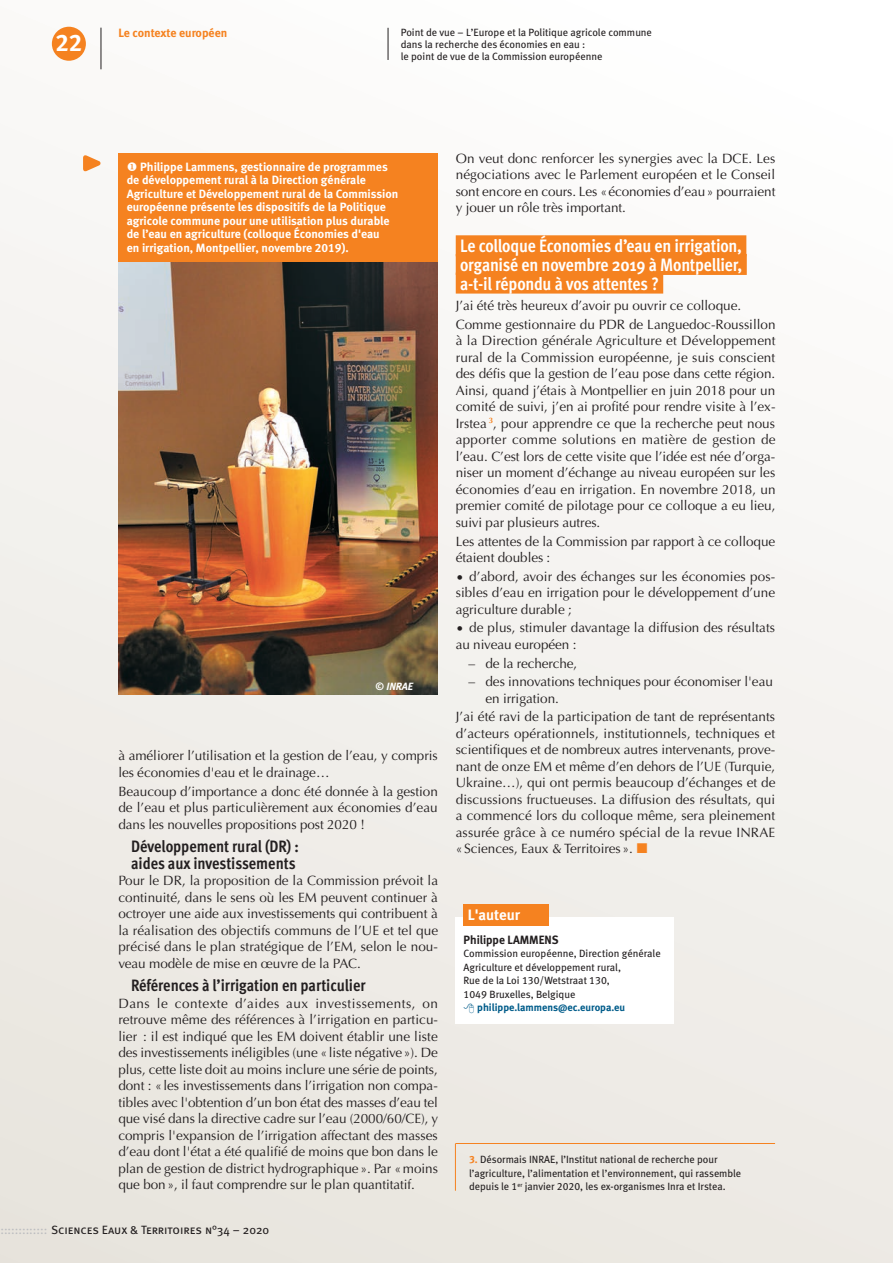
<style>
.page{position:relative;width:893px;height:1263px;background:#fff}
.page>*{position:absolute;margin:0;border:0;box-sizing:border-box;transform-origin:0 0}
.t1{font:24px "Meta Bold Caps Expert";color:#fff}
.t2{font:700 18px "Meta Cond OT";letter-spacing:-.015em;color:#fff}
.t3{font:700 16.5px/17px "Meta Cond OT";color:#231f20}
.contact-picto{font:15px "Meta Bold LF";color:#fff}
.t4{font:13.5px/16.5px "Optima";letter-spacing:-.005em;color:#231f20;text-align:justify}
.légende{font:12px/13.5px "Meta Bold LF";color:#fff}
.t5{font:12px "Meta Book Caps";color:#231f20}
.roulette_section{font:700 12px "Meta";color:#f58220}
.contacts{font:12px "Meta Bold LF";color:#231f20}
.coordonnées{font:10.5px/13.5px "Meta Book LF";color:#231f20}
.roulette_article{font:10.5px/12px "Meta Book LF";color:#231f20}
.coordonnées-2{font:10.5px "Meta Bold LF";color:#005c8a}
.crédit_photo{font:italic 10.5px "Meta Bold LF";color:#fff}
.s1{font-family:"Meta Bold LF";color:#f58220}
.s2{color:#bcbdc0}
</style>
<div class="page">
<div style="left:0;top:0;width:893px;height:1263px;background:linear-gradient(to bottom,#fefefd,#e9e6e0)"></div>
<div style="left:455px;top:918px;width:219px;height:106px;background:#fff"></div>
<div style="left:463px;top:904px;width:86px;height:22px;background:#f58220"></div>
<hr style="left:388px;top:28px;width:1px;height:32px;background:#231f20">
<div style="left:456px;top:235px;width:290px;height:21px;background:#f58220"></div>
<div style="left:456px;top:254px;width:291px;height:21px;background:#f58220"></div>
<div style="left:456px;top:273px;width:207px;height:21px;background:#f58220"></div>
<svg style="left:79px;top:151px;width:30px;height:24px"></svg>
<img style="left:118px;top:261px;width:319px;height:434px">
<div style="left:118px;top:153px;width:320px;height:108px;background:#f58220"></div>
<hr style="left:455px;top:1143px;width:320px;height:1px;background:#f58220">
<hr style="left:455px;top:1144px;width:1px;height:47px;background:#f58220">
<div style="left:52px;top:27px;width:34px;height:34px;background:#f58220;border-radius:50%"></div>
<hr style="left:101px;top:28px;width:1px;height:41px;background:#231f20">
<svg style="left:637px;top:843px;width:10px;height:10px"></svg>
<h1 class="t1" style="left:56px;top:28px;width:28px">22</h1>
<p class="roulette_section" style="left:118px;top:25px;width:110px">Le contexte européen</p>
<p class="roulette_article" style="left:401px;top:26px;width:253px">Point de vue – L’Europe et la Politique agricole commune dans la recherche des économies en eau :<br>le point de vue de la Commission européenne</p>
<p class="légende" style="left:127px;top:160px;width:273px">◆ Philippe Lammens, gestionnaire de programmes de développement rural à la Direction générale Agriculture et Développement rural de la Commission européenne présente les dispositifs de la Politique agricole commune pour une utilisation plus durable de l’eau en agriculture (colloque Économies d'eau<br>en irrigation, Montpellier, novembre 2019).</p>
<p class="crédit_photo" style="left:375px;top:680px;width:39px">© INRAE</p>
<p class="t4" style="left:118px;top:748px;width:321px">à améliorer l’utilisation et la gestion de l’eau, y compris les économies d'eau et le drainage…</p>
<p class="t4" style="left:118px;top:783px;width:321px">Beaucoup d’importance a donc été donnée à la gestion de l’eau et plus particulièrement aux économies d’eau dans les nouvelles propositions post 2020 !</p>
<h2 class="t3" style="left:131px;top:838px;width:169px">Développement rural (DR) : aides aux investissements</h2>
<p class="t4" style="left:118px;top:873px;width:321px">Pour le DR, la proposition de la Commission prévoit la continuité, dans le sens où les EM peuvent continuer à octroyer une aide aux investissements qui contribuent à la réalisation des objectifs communs de l’UE et tel que précisé dans le plan stratégique de l’EM, selon le nou&shy;veau modèle de mise en œuvre de la PAC.</p>
<h2 class="t3" style="left:131px;top:977px;width:236px">Références à l’irrigation en particulier</h2>
<p class="t4" style="left:118px;top:995px;width:321px">Dans le contexte d’aides aux investissements, on retrouve même des références à l’irrigation en particu&shy;lier : il est indiqué que les EM doivent établir une liste des investissements inéligibles (une «liste négative»). De plus, cette liste doit au moins inclure une série de points, dont : «les investissements dans l’irrigation non compa&shy;tibles avec l'obtention d’un bon état des masses d’eau tel que visé dans la directive cadre sur l’eau (2000/60/CE), y compris l'expansion de l’irrigation affectant des masses d’eau dont l'état a été qualifié de moins que bon dans le plan de gestion de district hydrographique ». Par «moins que bon», il faut comprendre sur le plan quantitatif.</p>
<p class="t4" style="left:456px;top:150px;width:321px">On veut donc renforcer les synergies avec la DCE. Les négociations avec le Parlement européen et le Conseil sont encore en cours. Les «économies d’eau» pourraient y jouer un rôle très important.</p>
<h1 class="t2" style="left:460px;top:234px;width:284px">Le colloque Économies d’eau en irrigation,</h1>
<h1 class="t2" style="left:460px;top:253px;width:284px">organisé en novembre 2019 à Montpellier,</h1>
<h1 class="t2" style="left:460px;top:272px;width:200px">a-t-il répondu à vos attentes ?</h1>
<p class="t4" style="left:456px;top:298px;width:287px">J’ai été très heureux d’avoir pu ouvrir ce colloque.</p>
<p class="t4" style="left:456px;top:316px;width:321px">Comme gestionnaire du PDR de Languedoc-Roussillon à la Direction générale Agriculture et Développement rural de la Commission européenne, je suis conscient des défis que la gestion de l’eau pose dans cette région.<br>Ainsi, quand j’étais à Montpellier en juin 2018 pour un comité de suivi, j’en ai profité pour rendre visite à l’ex-Irstea <sup>3</sup>, pour apprendre ce que la recherche peut nous apporter comme solutions en matière de gestion de l’eau. C’est lors de cette visite que l’idée est née d’orga&shy;niser un moment d’échange au niveau européen sur les économies d’eau en irrigation. En novembre 2018, un premier comité de pilotage pour ce colloque a eu lieu, suivi par plusieurs autres.</p>
<p class="t4" style="left:456px;top:533px;width:321px">Les attentes de la Commission par rapport à ce colloque étaient doubles :</p>
<p class="t4" style="left:456px;top:568px;width:321px">• d’abord, avoir des échanges sur les économies pos&shy;sibles d’eau en irrigation pour le développement d’une agriculture durable ;</p>
<p class="t4" style="left:456px;top:620px;width:321px">• de plus, stimuler davantage la diffusion des résultats au niveau européen :</p>
<p class="t4" style="left:468px;top:655px;width:110px">– de la recherche,</p>
<p class="t4" style="left:485px;top:673px;width:289px;text-indent:-17px">– des innovations techniques pour économiser l'eau en irrigation.</p>
<p class="t4" style="left:456px;top:709px;width:321px">J’ai été ravi de la participation de tant de représentants d’acteurs opérationnels, institutionnels, techniques et scientifiques et de nombreux autres intervenants, prove&shy;nant de onze EM et même d’en dehors de l’UE (Turquie, Ukraine…), qui ont permis beaucoup d’échanges et de discussions fructueuses. La diffusion des résultats, qui a commencé lors du colloque même, sera pleinement assurée grâce à ce numéro spécial de la revue INRAE «Sciences, Eaux &amp; Territoires».</p>
<p class="contact-picto" style="left:468px;top:906px;width:54px">L'auteur</p>
<p class="contacts" style="left:463px;top:932px;width:97px">Philippe LAMMENS</p>
<p class="coordonnées" style="left:463px;top:947px;width:199px">Commission européenne, Direction générale<br>Agriculture et développement rural,<br>Rue de la Loi 130/Wetstraat 130,</p>
<p class="coordonnées" style="left:463px;top:987px;width:113px">1049 Bruxelles, Belgique</p>
<p class="coordonnées-2" style="left:477px;top:1001px;width:149px">philippe.lammens@ec.europa.eu</p>
<p class="coordonnées" style="left:469px;top:1152px;width:274px"><span class="s1">3.</span> Désormais INRAE, l’Institut national de recherche pour l’agriculture, l’alimentation et l’environnement, qui rassemble depuis le 1<sup>er</sup> janvier 2020, les ex-organismes Inra et Irstea.</p>
<p class="t5" style="left:0;top:1223px;width:270px"><span class="s2">:::::::::::::</span> Sciences Eaux &amp; Territoires n°34 – 2020</p>
</div>
